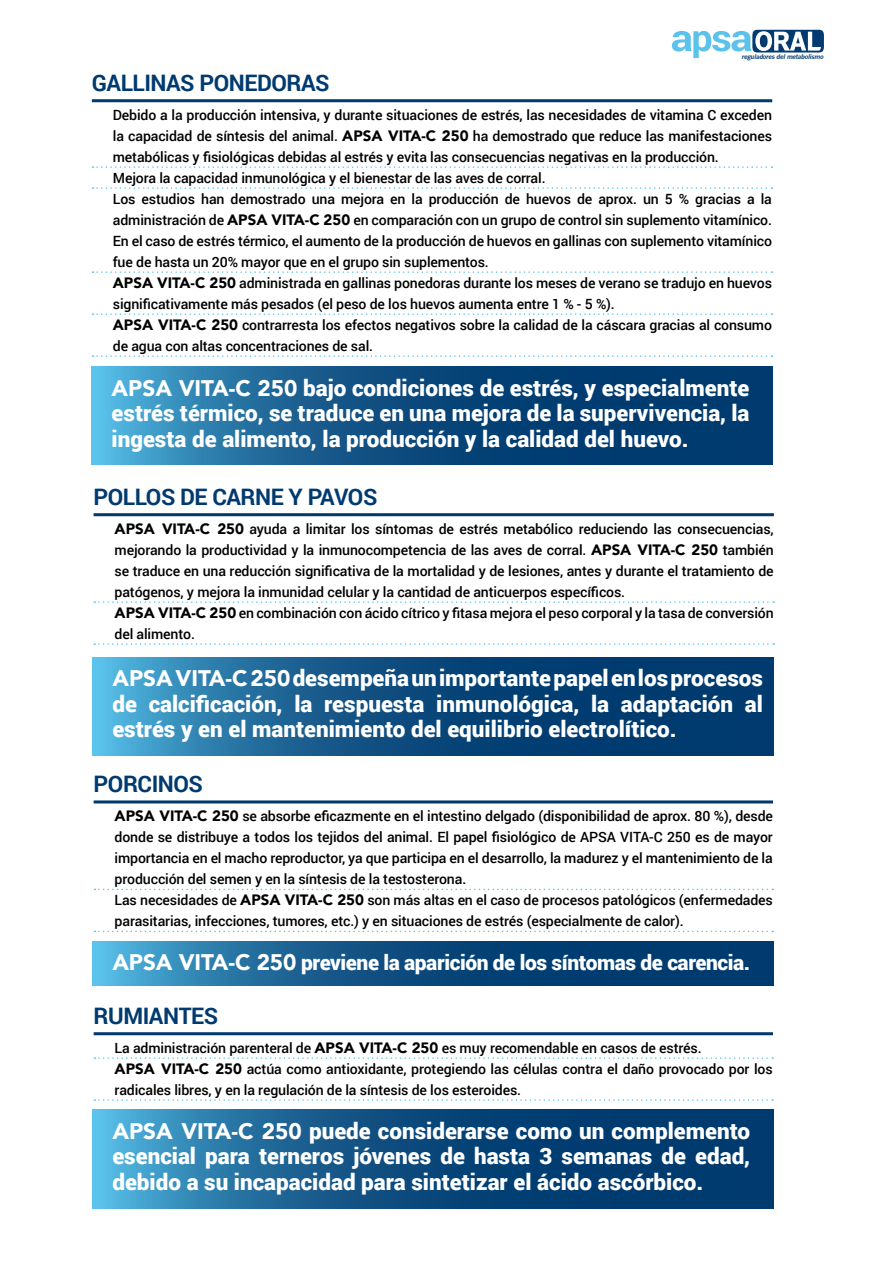
<style>
.page{position:relative;width:893px;height:1263px;background:#fff}
.page>*{position:absolute;margin:0;border:0;box-sizing:border-box;transform-origin:0 0}
.t1{font:700 22.65px "Roboto";letter-spacing:-.02em;color:#003a6f}
.RESALTES_AZULES{font:900 22.5px/25.5px "Roboto";color:#fff;text-align:justify}
.RESALTES_AZULES-2{font:900 21px "Roboto";letter-spacing:-.02em;color:#fff}
.t2{font:500 14.1px/21px "Roboto";letter-spacing:-.01em;color:#000}
.t3{font:italic 700 6.3px "News Gothic";color:#033a70}
.s1{font-family:"Avenir";font-weight:900;font-size:15px}
.s2{font-family:"Avenir"}
.s3{font-family:"Avenir";font-size:22.5px}
</style>
<div class="page">
<svg style="left:92px;top:367px;width:680px;height:98px;background:#14598b"></svg>
<svg style="left:93px;top:942px;width:680px;height:43px;background:#14588a"></svg>
<svg style="left:93px;top:1110px;width:680px;height:99px;background:#14598a"></svg>
<svg style="left:93px;top:658px;width:680px;height:98px;background:#14598a"></svg>
<hr style="left:94px;top:513px;width:680px;height:3px;background:#003a6f">
<svg style="left:94px;top:601px;width:680px;height:2px"></svg>
<svg style="left:94px;top:643px;width:680px;height:2px"></svg>
<hr style="left:92px;top:99px;width:680px;height:3px;background:#003a6f">
<svg style="left:93px;top:166px;width:679px;height:2px"></svg>
<svg style="left:93px;top:187px;width:679px;height:2px"></svg>
<svg style="left:93px;top:271px;width:679px;height:2px"></svg>
<svg style="left:93px;top:313px;width:679px;height:2px"></svg>
<svg style="left:93px;top:355px;width:679px;height:2px"></svg>
<hr style="left:94px;top:800px;width:679px;height:3px;background:#003a6f">
<svg style="left:94px;top:889px;width:679px;height:1px"></svg>
<svg style="left:94px;top:931px;width:679px;height:1px"></svg>
<hr style="left:94px;top:1032px;width:679px;height:3px;background:#003a6f">
<svg style="left:94px;top:1057px;width:679px;height:2px"></svg>
<svg style="left:94px;top:1099px;width:679px;height:2px"></svg>
<svg style="left:672px;top:30px;width:152px;height:28px"></svg>
<p class="t3" style="left:741px;top:53px;width:85px">reguladoresdelmetabolismo</p>
<p class="t1" style="left:92px;top:67px;width:239px">GALLINAS PONEDORAS</p>
<p class="t2" style="left:113px;top:104px;width:661px;text-align:justify">Debido a la producción intensiva, y durante situaciones de estrés, las necesidades de vitamina C exceden la capacidad de síntesis del animal. <span class="s1">APSA VITA-C 250</span> ha demostrado que reduce las manifestaciones metabólicas y fisiológicas debidas al estrés y evita las consecuencias negativas en la producción.</p>
<p class="t2" style="left:113px;top:167px;width:434px">Mejora la capacidad inmunológica y el bienestar de las aves de corral.</p>
<p class="t2" style="left:113px;top:188px;width:661px;text-align:justify">Los estudios han demostrado una mejora en la producción de huevos de aprox. un 5 % gracias a la administración de <span class="s1">APSA VITA-C 250</span> en comparación con un grupo de control sin suplemento vitamínico.<br>En el caso de estrés térmico, el aumento de la producción de huevos en gallinas con suplemento vitamínico fue de hasta un 20% mayor que en el grupo sin suplementos.</p>
<p class="t2" style="left:113px;top:272px;width:661px"><span class="s1">APSA VITA-C 250</span> administrada en gallinas ponedoras durante los meses de verano se tradujo en huevos significativamente más pesados (el peso de los huevos aumenta entre 1 % - 5 %).</p>
<p class="t2" style="left:113px;top:314px;width:661px"><span class="s1">APSA VITA-C 250</span> contrarresta los efectos negativos sobre la calidad de la cáscara gracias al consumo de agua con altas concentraciones de sal.</p>
<p class="RESALTES_AZULES" style="left:112px;top:374px;width:639px"><span class="s2">APSA VITA-C 250</span> bajo condiciones de estrés, y especialmente estrés térmico, se traduce en una mejora de la supervivencia, la ingesta de alimento, la producción y la calidad del huevo.</p>
<p class="t1" style="left:94px;top:481px;width:285px">POLLOS DE CARNE Y PAVOS</p>
<p class="t2" style="left:115px;top:518px;width:661px;text-align:justify"><span class="s1">APSA VITA-C 250</span> ayuda a limitar los síntomas de estrés metabólico reduciendo las consecuencias, mejorando la productividad y la inmunocompetencia de las aves de corral. <span class="s1">APSA VITA-C 250</span> también se traduce en una reducción significativa de la mortalidad y de lesiones, antes y durante el tratamiento de patógenos, y mejora la inmunidad celular y la cantidad de anticuerpos específicos.</p>
<p class="t2" style="left:115px;top:602px;width:661px"><span class="s1">APSA VITA-C 250</span> en combinación con ácido cítrico y fitasa mejora el peso corporal y la tasa de conversión del alimento.</p>
<p class="RESALTES_AZULES" style="left:112px;top:664px;width:652px"><span class="s2">APSA VITA-C 250</span> desempeña un importante papel en los procesos de calcificación, la respuesta inmunológica, la adaptación al estrés y en el mantenimiento del equilibrio electrolítico.</p>
<p class="t1" style="left:94px;top:768px;width:111px">PORCINOS</p>
<p class="t2" style="left:115px;top:805px;width:660px;text-align:justify"><span class="s1">APSA VITA-C 250</span> se absorbe eficazmente en el intestino delgado (disponibilidad de aprox. 80 %), desde donde se distribuye a todos los tejidos del animal. El papel fisiológico de APSA VITA-C 250 es de mayor importancia en el macho reproductor, ya que participa en el desarrollo, la madurez y el mantenimiento de la producción del semen y en la síntesis de la testosterona.</p>
<p class="t2" style="left:115px;top:889px;width:660px">Las necesidades de <span class="s1">APSA VITA-C 250</span> son más altas en el caso de procesos patológicos (enfermedades parasitarias, infecciones, tumores, etc.) y en situaciones de estrés (especialmente de calor).</p>
<p class="RESALTES_AZULES-2" style="left:112px;top:948px;width:639px"><span class="s3">APSA VITA-C 250</span> previene la aparición de los síntomas de carencia.</p>
<p class="t1" style="left:94px;top:999px;width:126px">RUMIANTES</p>
<p class="t2" style="left:115px;top:1037px;width:589px">La administración parenteral de <span class="s1">APSA VITA-C 250</span> es muy recomendable en casos de estrés.</p>
<p class="t2" style="left:115px;top:1058px;width:660px"><span class="s1">APSA VITA-C 250</span> actúa como antioxidante, protegiendo las células contra el daño provocado por los radicales libres, y en la regulación de la síntesis de los esteroides.</p>
<p class="RESALTES_AZULES" style="left:112px;top:1117px;width:639px"><span class="s2">APSA VITA-C 250</span> puede considerarse como un complemento esencial para terneros jóvenes de hasta 3 semanas de edad, debido a su incapacidad para sintetizar el ácido ascórbico.</p>
</div>
